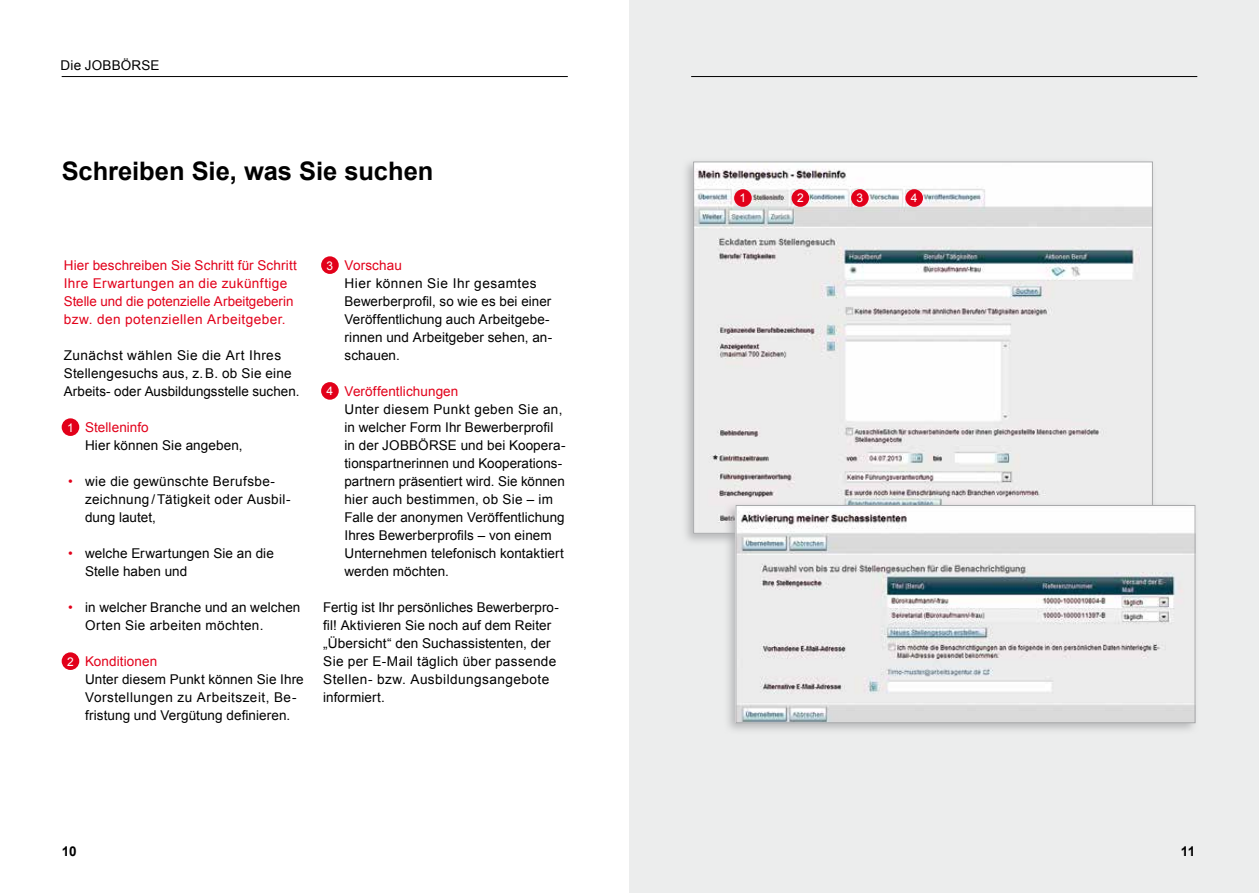
<style>
.page{position:relative;width:1259px;height:893px;background:#fff}
.page>*{position:absolute;margin:0;border:0;box-sizing:border-box;transform-origin:0 0}
.t1{font:700 25.5px "Arial";color:#000}
.t2{font:13.5px/18px "Arial";letter-spacing:.01em;color:#000}
.t3{font:13.5px/18px "Arial";letter-spacing:.01em;color:#e2001a}
.t4{font:700 13.5px "Arial";color:#000}
.t5{font:12px "Arial";color:#fff}
.s1{color:#e2001a}
</style>
<div class="page">
<hr style="left:62px;top:76px;width:506px;height:1px;background:#000">
<div style="left:629px;top:0;width:630px;height:893px;background:#eceded"></div>
<hr style="left:691px;top:76px;width:506px;height:1px;background:#000">
<div style="left:681px;top:158px;width:475px;height:388px;background:#a7a8aa;opacity:.75"></div>
<img style="left:695px;top:164px;width:455px;height:367px">
<div style="left:723px;top:501px;width:476px;height:234px;background:#a7a8aa;opacity:.75"></div>
<img style="left:738px;top:507px;width:455px;height:214px">
<div style="left:736px;top:505px;width:459px;height:218px;border:1px solid #a7a8aa"></div>
<div style="left:62px;top:418px;width:17px;height:18px;background:#e2001a;border-radius:50%"></div>
<div style="left:62px;top:652px;width:17px;height:18px;background:#e2001a;border-radius:50%"></div>
<div style="left:321px;top:256px;width:18px;height:18px;background:#e2001a;border-radius:50%"></div>
<div style="left:321px;top:382px;width:18px;height:18px;background:#e2001a;border-radius:50%"></div>
<div style="left:734px;top:189px;width:17px;height:18px;background:#e2001a;border-radius:50%"></div>
<div style="left:791px;top:189px;width:18px;height:18px;background:#e2001a;border-radius:50%"></div>
<div style="left:851px;top:189px;width:17px;height:18px;background:#e2001a;border-radius:50%"></div>
<div style="left:905px;top:189px;width:18px;height:18px;background:#e2001a;border-radius:50%"></div>
<p class="t2" style="left:61px;top:56px;width:100px">Die JOBBÖRSE</p>
<h1 class="t1" style="left:62px;top:154px;width:373px">Schreiben Sie, was Sie suchen</h1>
<p class="t3" style="left:64px;top:256px;width:235px">Hier beschreiben Sie Schritt für Schritt Ihre Erwartungen an die zukünftige Stelle und die potenzielle Arbeitgeberin bzw. den potenziellen Arbeitgeber.</p>
<p class="t2" style="left:64px;top:346px;width:237px">Zunächst wählen Sie die Art Ihres<br>Stellengesuchs aus, z.B. ob Sie eine<br>Arbeits- oder Ausbildungsstelle suchen.</p>
<p class="t3" style="left:85px;top:418px;width:65px">Stelleninfo</p>
<p class="t2" style="left:85px;top:436px;width:159px">Hier können Sie angeben,</p>
<p class="t2" style="left:85px;top:472px;width:207px;text-indent:-17px"><span class="s1">•</span> wie die gewünschte Berufsbe&shy;zeichnung /Tätigkeit oder Ausbil&shy;dung lautet,</p>
<p class="t2" style="left:85px;top:544px;width:190px;text-indent:-17px"><span class="s1">•</span> welche Erwartungen Sie an die<br>Stelle haben und</p>
<p class="t2" style="left:85px;top:598px;width:217px;text-indent:-17px"><span class="s1">•</span> in welcher Branche und an welchen<br>Orten Sie arbeiten möchten.</p>
<p class="t3" style="left:85px;top:652px;width:74px">Konditionen</p>
<p class="t2" style="left:85px;top:670px;width:220px">Unter diesem Punkt können Sie Ihre<br>Vorstellungen zu Arbeitszeit, Be&shy;fristung und Vergütung definieren.</p>
<p class="t5" style="left:67px;top:419px;width:8px">1</p>
<p class="t5" style="left:67px;top:653px;width:8px">2</p>
<p class="t3" style="left:344px;top:256px;width:59px">Vorschau</p>
<p class="t2" style="left:344px;top:274px;width:209px">Hier können Sie Ihr gesamtes<br>Bewerberprofil, so wie es bei einer<br>Veröffentlichung auch Arbeitgebe&shy;rinnen und Arbeitgeber sehen, an&shy;schauen.</p>
<p class="t3" style="left:344px;top:382px;width:115px">Veröffentlichungen</p>
<p class="t2" style="left:344px;top:400px;width:222px">Unter diesem Punkt geben Sie an, in welcher Form Ihr Bewerberprofil in der JOBBÖRSE und bei Koopera&shy;tionspartnerinnen und Kooperations&shy;partnern präsentiert wird. Sie können hier auch bestimmen, ob Sie – im Falle der anonymen Veröffentlichung Ihres Bewerberprofils – von einem Unternehmen telefonisch kontaktiert werden möchten.</p>
<p class="t2" style="left:323px;top:598px;width:237px">Fertig ist Ihr persönliches Bewerberpro&shy;fil! Aktivieren Sie noch auf dem Reiter „Übersicht“ den Suchassistenten, der Sie per E-Mail täglich über passende Stellen- bzw. Ausbildungsangebote informiert.</p>
<p class="t5" style="left:326px;top:257px;width:8px">3</p>
<p class="t5" style="left:326px;top:383px;width:8px">4</p>
<p class="t4" style="left:62px;top:842px;width:17px">10</p>
<p class="t5" style="left:739px;top:190px;width:8px">1</p>
<p class="t5" style="left:797px;top:190px;width:8px">2</p>
<p class="t5" style="left:856px;top:190px;width:8px">3</p>
<p class="t5" style="left:911px;top:190px;width:8px">4</p>
<p class="t4" style="left:1181px;top:842px;width:16px">11</p>
<p class="t4" style="left:1183px;top:842px;width:16px">11</p>
</div>
